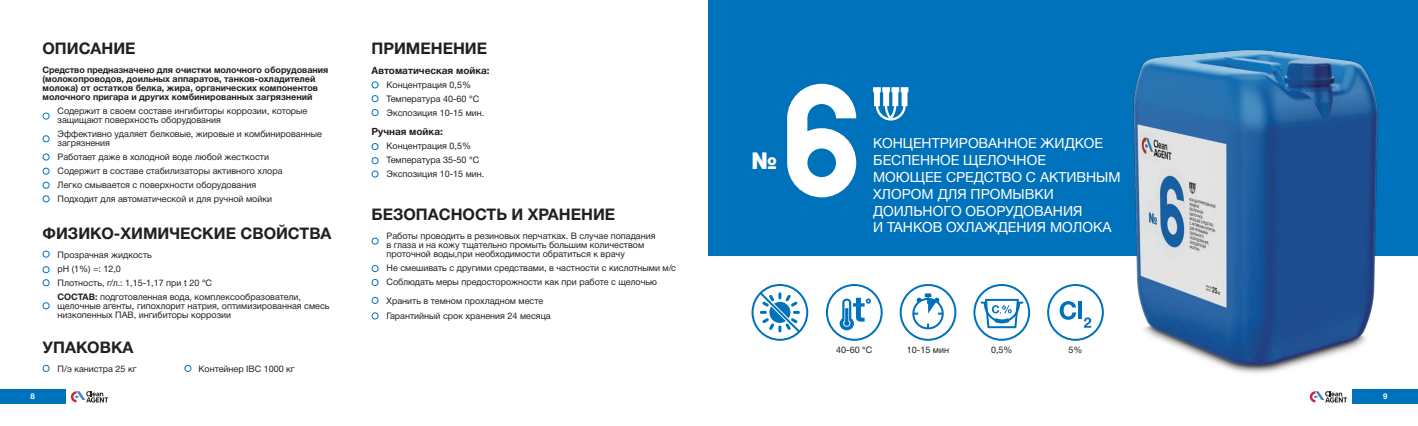
<style>
.page{position:relative;width:1418px;height:426px;background:#fff}
.page>*{position:absolute;margin:0;border:0;box-sizing:border-box;transform-origin:0 0}
.t1{font:800 23.9px "Helvetica Neue Cyr";color:#fff}
.t2{font:700 16px "Helvetica Neue Cyr";color:#221f20}
.t3{font:14px/16.8px "Helvetica Neue Cyr";color:#fff}
.t4{font:700 10px "Helvetica Neue Cyr";color:#221f20}
.t5{font:9px/14px "Helvetica Neue Cyr";color:#221f20}
.t6{font:700 9px/9px "Helvetica Neue Cyr";color:#221f20}
.t7{font:700 8px "Helvetica Neue Cyr";color:#fff}
.s1{font-weight:700}
</style>
<div class="page">
<img style="left:709px;top:0;width:708px;height:404px">
<svg style="left:43px;top:112px;width:7px;height:7px"></svg>
<svg style="left:43px;top:135px;width:7px;height:7px"></svg>
<svg style="left:43px;top:153px;width:7px;height:7px"></svg>
<svg style="left:43px;top:167px;width:7px;height:7px"></svg>
<svg style="left:43px;top:181px;width:7px;height:7px"></svg>
<svg style="left:43px;top:195px;width:7px;height:7px"></svg>
<svg style="left:371px;top:237px;width:7px;height:7px"></svg>
<svg style="left:371px;top:265px;width:7px;height:7px"></svg>
<svg style="left:371px;top:279px;width:7px;height:7px"></svg>
<svg style="left:371px;top:296px;width:7px;height:7px"></svg>
<svg style="left:371px;top:312px;width:7px;height:7px"></svg>
<svg style="left:43px;top:250px;width:7px;height:7px"></svg>
<svg style="left:43px;top:266px;width:7px;height:7px"></svg>
<svg style="left:43px;top:279px;width:7px;height:7px"></svg>
<svg style="left:43px;top:302px;width:7px;height:7px"></svg>
<svg style="left:873px;top:87px;width:35px;height:33px"></svg>
<svg style="left:71px;top:391px;width:37px;height:11px"></svg>
<div style="left:0;top:389px;width:65px;height:14px;background:#0071bb"></div>
<svg style="left:1309px;top:390px;width:37px;height:12px"></svg>
<div style="left:1352px;top:389px;width:65px;height:14px;background:#0071bb"></div>
<svg style="left:899px;top:283px;width:57px;height:57px"></svg>
<svg style="left:826px;top:283px;width:56px;height:57px"></svg>
<svg style="left:787px;top:84px;width:69px;height:113px"></svg>
<svg style="left:43px;top:364px;width:7px;height:7px"></svg>
<svg style="left:184px;top:364px;width:7px;height:7px"></svg>
<svg style="left:751px;top:283px;width:57px;height:57px"></svg>
<svg style="left:1047px;top:283px;width:56px;height:57px"></svg>
<svg style="left:973px;top:283px;width:57px;height:57px"></svg>
<svg style="left:371px;top:81px;width:7px;height:7px"></svg>
<svg style="left:371px;top:95px;width:7px;height:7px"></svg>
<svg style="left:371px;top:109px;width:7px;height:7px"></svg>
<svg style="left:371px;top:143px;width:7px;height:7px"></svg>
<svg style="left:371px;top:157px;width:7px;height:7px"></svg>
<svg style="left:371px;top:170px;width:7px;height:7px"></svg>
<h2 class="t2" style="left:43px;top:39px;width:95px">ОПИСАНИЕ</h2>
<p class="t6" style="left:43px;top:65px;width:287px">Средство предназначено для очистки молочного оборудования (молокопроводов, доильных аппаратов, танков-охладителей молока) от остатков белка, жира, органических компонентов молочного пригара и других комбинированных загрязнений</p>
<p class="t5" style="left:58px;top:107px;width:251px;line-height:9px">Содержит в своем составе ингибиторы коррозии, которые защищают поверхность оборудования</p>
<p class="t5" style="left:58px;top:130px;width:266px;line-height:9px">Эффективно удаляет белковые, жировые и комбинированные загрязнения</p>
<p class="t5" style="left:58px;top:151px;width:226px">Работает даже в холодной воде любой жесткости Содержит в составе стабилизаторы активного хлора Легко смывается с поверхности оборудования Подходит для автоматической и для ручной мойки</p>
<h2 class="t2" style="left:43px;top:224px;width:290px">ФИЗИКО-ХИМИЧЕСКИЕ СВОЙСТВА</h2>
<p class="t5" style="left:58px;top:248px;width:245px">Прозрачная жидкость<br>pH (1%) =: 12,0<br>Плотность, г/л.: 1,15-1,17 при t 20 °C<br><span class="s1">СОСТАВ:</span> подготовленная вода, комплексообразователи,</p>
<p class="t5" style="left:58px;top:301px;width:273px;line-height:9px">щелочные агенты, гипохлорит натрия, оптимизированная смесь низкопенных ПАВ, ингибиторы коррозии</p>
<h2 class="t2" style="left:43px;top:338px;width:92px">УПАКОВКА</h2>
<p class="t5" style="left:58px;top:362px;width:80px">П/э канистра 25 кг</p>
<p class="t5" style="left:198px;top:362px;width:98px">Контейнер IBC 1000 кг</p>
<h2 class="t2" style="left:371px;top:39px;width:117px">ПРИМЕНЕНИЕ</h2>
<p class="t4" style="left:371px;top:65px;width:120px">Автоматическая мойка:</p>
<p class="t5" style="left:386px;top:79px;width:99px">Концентрация 0,5%<br>Температура 40-60 °С<br>Экспозиция 10-15 мин.</p>
<p class="t4" style="left:371px;top:126px;width:73px">Ручная мойка:</p>
<p class="t5" style="left:386px;top:140px;width:99px">Концентрация 0,5%<br>Температура 35-50 °С<br>Экспозиция 10-15 мин.</p>
<h2 class="t2" style="left:371px;top:205px;width:245px">БЕЗОПАСНОСТЬ И ХРАНЕНИЕ</h2>
<p class="t5" style="left:386px;top:232px;width:270px;line-height:9px">Работы проводить в резиновых перчатках. В случае попадания в глаза и на кожу тщательно промыть большим количеством проточной воды,при необходимости обратиться к врачу</p>
<p class="t5" style="left:386px;top:262px;width:291px">Не смешивать с другими средствами, в частности с кислотными м/с<br>Соблюдать меры предосторожности как при работе с щелочью</p>
<p class="t5" style="left:386px;top:295px;width:166px">Хранить в темном прохладном месте<br>Гарантийный срок хранения 24 месяца</p>
<h1 class="t1" style="left:751px;top:147px;width:28px">№</h1>
<h3 class="t3" style="left:873px;top:136px;width:249px">КОНЦЕНТРИРОВАННОЕ ЖИДКОЕ<br>БЕСПЕННОЕ ЩЕЛОЧНОЕ<br>МОЮЩЕЕ СРЕДСТВО С АКТИВНЫМ<br>ХЛОРОМ ДЛЯ ПРОМЫВКИ<br>ДОИЛЬНОГО ОБОРУДОВАНИЯ<br>И ТАНКОВ ОХЛАЖДЕНИЯ МОЛОКА</h3>
<p class="t5" style="left:836px;top:343px;width:38px">40-60 °C</p>
<p class="t5" style="left:907px;top:343px;width:44px">10-15 мин</p>
<p class="t5" style="left:991px;top:343px;width:23px">0,5%</p>
<p class="t5" style="left:1068px;top:343px;width:16px">5%</p>
<p class="t7" style="left:30px;top:391px;width:6px">8</p>
<p class="t7" style="left:1382px;top:391px;width:6px">9</p>
</div>
